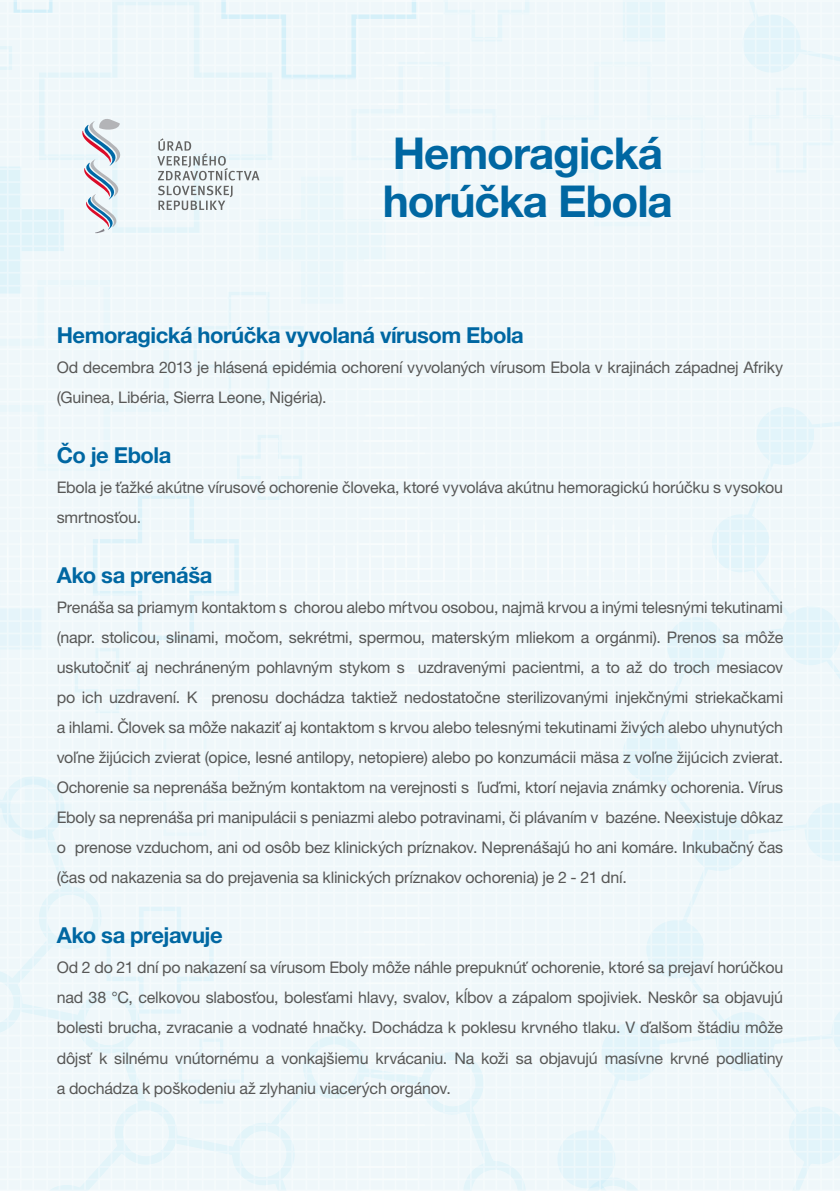
<style>
.page{position:relative;width:840px;height:1191px;background:#fff}
.page>*{position:absolute;margin:0;border:0;box-sizing:border-box;transform-origin:0 0}
.t1{font:700 44px/48px "Helvetica Neue LT Pro";letter-spacing:-.025em;color:#0067a2}
.t2{font:700 22px "Helvetica Neue LT Pro";letter-spacing:-.02em;color:#0067a2}
.t3{font:16px/30px "Helvetica Neue LT Pro";letter-spacing:-.01em;color:#575756}
</style>
<div class="page">
<svg style="left:444px;top:605px;width:395px;height:586px;fill:#eff7fa"></svg>
<div style="left:0;top:713px;width:444px;height:478px;background:#eff7fa"></div>
<div style="left:529px;top:0;width:310px;height:605px;background:#eff7fa"></div>
<div style="left:0;top:0;width:529px;height:713px;background:#eff7fa"></div>
<h1 class="t1" style="left:382px;top:128px;width:291px">Hemoragická horúčka Ebola</h1>
<h2 class="t2" style="left:57px;top:322px;width:468px">Hemoragická horúčka vyvolaná vírusom Ebola</h2>
<p class="t3" style="left:57px;top:352px;width:727px">Od decembra 2013 je hlásená epidémia ochorení vyvolaných vírusom Ebola v krajinách západnej Afriky (Guinea, Libéria, Sierra Leone, Nigéria).</p>
<h2 class="t2" style="left:57px;top:442px;width:116px">Čo je Ebola</h2>
<p class="t3" style="left:57px;top:472px;width:727px">Ebola je ťažké akútne vírusové ochorenie človeka, ktoré vyvoláva akútnu hemoragickú horúčku s vysokou smrtnosťou.</p>
<h2 class="t2" style="left:57px;top:562px;width:157px">Ako sa prenáša</h2>
<p class="t3" style="left:57px;top:592px;width:727px;text-align:justify">Prenáša sa priamym kontaktom s chorou alebo mŕtvou osobou, najmä krvou a inými telesnými tekutinami (napr. stolicou, slinami, močom, sekrétmi, spermou, materským mliekom a orgánmi). Prenos sa môže uskutočniť aj nechráneným pohlavným stykom s uzdravenými pacientmi, a to až do troch mesiacov po ich uzdravení. K prenosu dochádza taktiež nedostatočne sterilizovanými injekčnými striekačkami a ihlami. Človek sa môže nakaziť aj kontaktom s krvou alebo telesnými tekutinami živých alebo uhynutých voľne žijúcich zvierat (opice, lesné antilopy, netopiere) alebo po konzumácii mäsa z voľne žijúcich zvierat.<br>Ochorenie sa neprenáša bežným kontaktom na verejnosti s ľuďmi, ktorí nejavia známky ochorenia. Vírus Eboly sa neprenáša pri manipulácii s peniazmi alebo potravinami, či plávaním v bazéne. Neexistuje dôkaz o prenose vzduchom, ani od osôb bez klinických príznakov. Neprenášajú ho ani komáre. Inkubačný čas (čas od nakazenia sa do prejavenia sa klinických príznakov ochorenia) je 2 - 21 dní.</p>
<h2 class="t2" style="left:57px;top:922px;width:167px">Ako sa prejavuje</h2>
<p class="t3" style="left:57px;top:952px;width:727px;text-align:justify">Od 2 do 21 dní po nakazení sa vírusom Eboly môže náhle prepuknúť ochorenie, ktoré sa prejaví horúčkou nad 38 °C, celkovou slabosťou, bolesťami hlavy, svalov, kĺbov a zápalom spojiviek. Neskôr sa objavujú bolesti brucha, zvracanie a vodnaté hnačky. Dochádza k poklesu krvného tlaku. V ďalšom štádiu môže dôjsť k silnému vnútornému a vonkajšiemu krvácaniu. Na koži sa objavujú masívne krvné podliatiny a dochádza k poškodeniu až zlyhaniu viacerých orgánov.</p>
</div>
